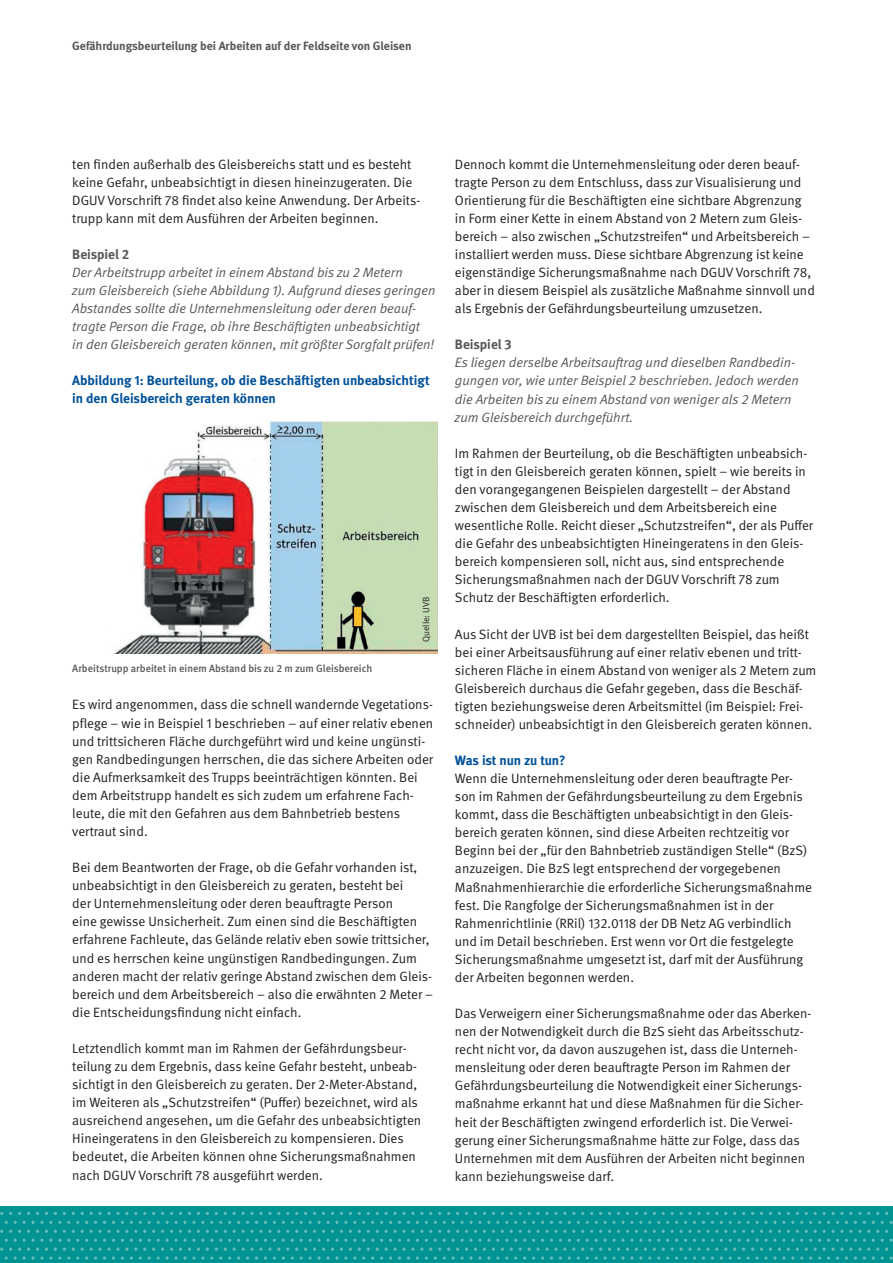
<style>
.page{position:relative;width:893px;height:1263px;background:#fff}
.page>*{position:absolute;margin:0;border:0;box-sizing:border-box;transform-origin:0 0}
.t1{font:13.5px/18.1px "DGUV Meta";color:#231f20}
.t2{font:italic 13.5px/18.1px "DGUV Meta";color:#57585a}
.t3{font:700 13.5px/18px "DGUV Meta";color:#01519b}
.t4{font:700 13.5px "DGUV Meta";color:#57585a}
.t5{font:700 12px "DGUV Meta";color:#57585a}
.t6{font:500 10.5px "DGUV Meta";color:#57585a}
.t7{font:9px "DGUV Meta";color:#231f20}
</style>
<div class="page">
<div style="left:0;top:1206px;width:893px;height:57px;background:#009391"></div>
<svg style="left:233px;top:1212px;width:38px;height:3px"></svg>
<svg style="left:376px;top:1212px;width:47px;height:3px"></svg>
<svg style="left:528px;top:1212px;width:38px;height:3px"></svg>
<svg style="left:671px;top:1212px;width:38px;height:3px"></svg>
<svg style="left:814px;top:1212px;width:38px;height:3px"></svg>
<svg style="left:166px;top:1221px;width:38px;height:3px"></svg>
<svg style="left:309px;top:1221px;width:38px;height:3px"></svg>
<svg style="left:452px;top:1221px;width:38px;height:3px"></svg>
<svg style="left:595px;top:1221px;width:38px;height:3px"></svg>
<svg style="left:738px;top:1221px;width:38px;height:3px"></svg>
<svg style="left:881px;top:1221px;width:12px;height:3px"></svg>
<svg style="left:358px;top:1230px;width:360px;height:30px"></svg>
<svg style="left:720px;top:1230px;width:173px;height:30px"></svg>
<svg style="left:90px;top:1212px;width:38px;height:3px"></svg>
<svg style="left:23px;top:1221px;width:38px;height:3px"></svg>
<svg style="left:0;top:1230px;width:356px;height:30px"></svg>
<img style="left:113px;top:422px;width:325px;height:232px">
<p class="t5" style="left:72px;top:39px;width:341px">Gefährdungsbeurteilung bei Arbeiten auf der Feldseite von Gleisen</p>
<p class="t1" style="left:72px;top:155px;width:350px">ten finden außerhalb des Gleisbereichs statt und es besteht keine Gefahr, unbeabsichtigt in diesen hineinzugeraten. Die DGUV Vorschrift 78 findet also keine Anwendung. Der Arbeits&shy;trupp kann mit dem Ausführen der Arbeiten beginnen.</p>
<p class="t4" style="left:72px;top:246px;width:59px">Beispiel 2</p>
<p class="t2" style="left:72px;top:264px;width:365px">Der Arbeitstrupp arbeitet in einem Abstand bis zu 2 Metern<br>zum Gleisbereich (siehe Abbildung 1). Aufgrund dieses geringen Abstandes sollte die Unternehmensleitung oder deren beauf&shy;tragte Person die Frage, ob ihre Beschäftigten unbeabsichtigt<br>in den Gleisbereich geraten können, mit größter Sorgfalt prüfen!</p>
<p class="t3" style="left:72px;top:372px;width:359px">Abbildung 1: Beurteilung, ob die Beschäftigten unbeabsichtigt in den Gleisbereich geraten können</p>
<p class="t6" style="left:72px;top:663px;width:302px">Arbeitstrupp arbeitet in einem Abstand bis zu 2 m zum Gleisbereich</p>
<p class="t7" style="left:421px;top:642px;width:47px;rotate:-90deg">Quelle: UVB</p>
<p class="t1" style="left:72px;top:696px;width:362px">Es wird angenommen, dass die schnell wandernde Vegetations&shy;pflege – wie in Beispiel 1 beschrieben – auf einer relativ ebenen und trittsicheren Fläche durchgeführt wird und keine ungünsti&shy;gen Randbedingungen herrschen, die das sichere Arbeiten oder die Aufmerksamkeit des Trupps beeinträchtigen könnten. Bei dem Arbeitstrupp handelt es sich zudem um erfahrene Fach&shy;leute, die mit den Gefahren aus dem Bahnbetrieb bestens vertraut sind.</p>
<p class="t1" style="left:72px;top:859px;width:362px">Bei dem Beantworten der Frage, ob die Gefahr vorhanden ist, unbeabsichtigt in den Gleisbereich zu geraten, besteht bei<br>der Unternehmensleitung oder deren beauftragte Person<br>eine gewisse Unsicherheit. Zum einen sind die Beschäftigten erfahrene Fachleute, das Gelände relativ eben sowie trittsicher, und es herrschen keine ungünstigen Randbedingungen. Zum anderen macht der relativ geringe Abstand zwischen dem Gleis&shy;bereich und dem Arbeitsbereich – also die erwähnten 2 Meter – die Entscheidungsfindung nicht einfach.</p>
<p class="t1" style="left:72px;top:1039px;width:351px">Letztendlich kommt man im Rahmen der Gefährdungsbeur&shy;teilung zu dem Ergebnis, dass keine Gefahr besteht, unbeab&shy;sichtigt in den Gleisbereich zu geraten. Der 2-Meter-Abstand, im Weiteren als „Schutzstreifen“ (Puffer) bezeichnet, wird als ausreichend angesehen, um die Gefahr des unbeabsichtigten Hineingeratens in den Gleisbereich zu kompensieren. Dies bedeutet, die Arbeiten können ohne Sicherungsmaßnahmen nach DGUV Vorschrift 78 ausgeführt werden.</p>
<p class="t1" style="left:455px;top:155px;width:361px">Dennoch kommt die Unternehmensleitung oder deren beauf&shy;tragte Person zu dem Entschluss, dass zur Visualisierung und Orientierung für die Beschäftigten eine sichtbare Abgrenzung in Form einer Kette in einem Abstand von 2 Metern zum Gleis&shy;bereich – also zwischen „Schutzstreifen“ und Arbeitsbereich – installiert werden muss. Diese sichtbare Abgrenzung ist keine eigenständige Sicherungsmaßnahme nach DGUV Vorschrift 78, aber in diesem Beispiel als zusätzliche Maßnahme sinnvoll und als Ergebnis der Gefährdungsbeurteilung umzusetzen.</p>
<p class="t4" style="left:455px;top:337px;width:58px">Beispiel 3</p>
<p class="t2" style="left:455px;top:354px;width:345px">Es liegen derselbe Arbeitsauftrag und dieselben Randbedin&shy;gungen vor, wie unter Beispiel 2 beschrieben. Jedoch werden die Arbeiten bis zu einem Abstand von weniger als 2 Metern zum Gleisbereich durchgeführt.</p>
<p class="t1" style="left:455px;top:444px;width:360px">Im Rahmen der Beurteilung, ob die Beschäftigten unbeabsich&shy;tigt in den Gleisbereich geraten können, spielt – wie bereits in den vorangegangenen Beispielen dargestellt – der Abstand zwischen dem Gleisbereich und dem Arbeitsbereich eine wesentliche Rolle. Reicht dieser „Schutzstreifen“, der als Puffer die Gefahr des unbeabsichtigten Hineingeratens in den Gleis&shy;bereich kompensieren soll, nicht aus, sind entsprechende Sicherungsmaßnahmen nach der DGUV Vorschrift 78 zum Schutz der Beschäftigten erforderlich.</p>
<p class="t1" style="left:455px;top:625px;width:363px">Aus Sicht der UVB ist bei dem dargestellten Beispiel, das heißt bei einer Arbeitsausführung auf einer relativ ebenen und tritt&shy;sicheren Fläche in einem Abstand von weniger als 2 Metern zum Gleisbereich durchaus die Gefahr gegeben, dass die Beschäf&shy;tigten beziehungsweise deren Arbeitsmittel (im Beispiel: Frei&shy;schneider) unbeabsichtigt in den Gleisbereich geraten können.</p>
<p class="t3" style="left:455px;top:752px;width:112px">Was ist nun zu tun?</p>
<p class="t1" style="left:455px;top:770px;width:359px">Wenn die Unternehmensleitung oder deren beauftragte Per&shy;son im Rahmen der Gefährdungsbeurteilung zu dem Ergebnis kommt, dass die Beschäftigten unbeabsichtigt in den Gleis&shy;bereich geraten können, sind diese Arbeiten rechtzeitig vor Beginn bei der „für den Bahnbetrieb zuständigen Stelle“ (BzS) anzuzeigen. Die BzS legt entsprechend der vorgegebenen Maßnahmenhierarchie die erforderliche Sicherungsmaßnahme fest. Die Rangfolge der Sicherungsmaßnahmen ist in der Rahmenrichtlinie (RRil) 132.0118 der DB Netz AG verbindlich und im Detail beschrieben. Erst wenn vor Ort die festgelegte Sicherungsmaßnahme umgesetzt ist, darf mit der Ausführung der Arbeiten begonnen werden.</p>
<p class="t1" style="left:455px;top:1005px;width:358px">Das Verweigern einer Sicherungsmaßnahme oder das Aberken&shy;nen der Notwendigkeit durch die BzS sieht das Arbeitsschutz&shy;recht nicht vor, da davon auszugehen ist, dass die Unterneh&shy;mensleitung oder deren beauftragte Person im Rahmen der Gefährdungsbeurteilung die Notwendigkeit einer Sicherungs&shy;maßnahme erkannt hat und diese Maßnahmen für die Sicher&shy;heit der Beschäftigten zwingend erforderlich ist. Die Verwei&shy;gerung einer Sicherungsmaßnahme hätte zur Folge, dass das Unternehmen mit dem Ausführen der Arbeiten nicht beginnen kann beziehungsweise darf.</p>
</div>
